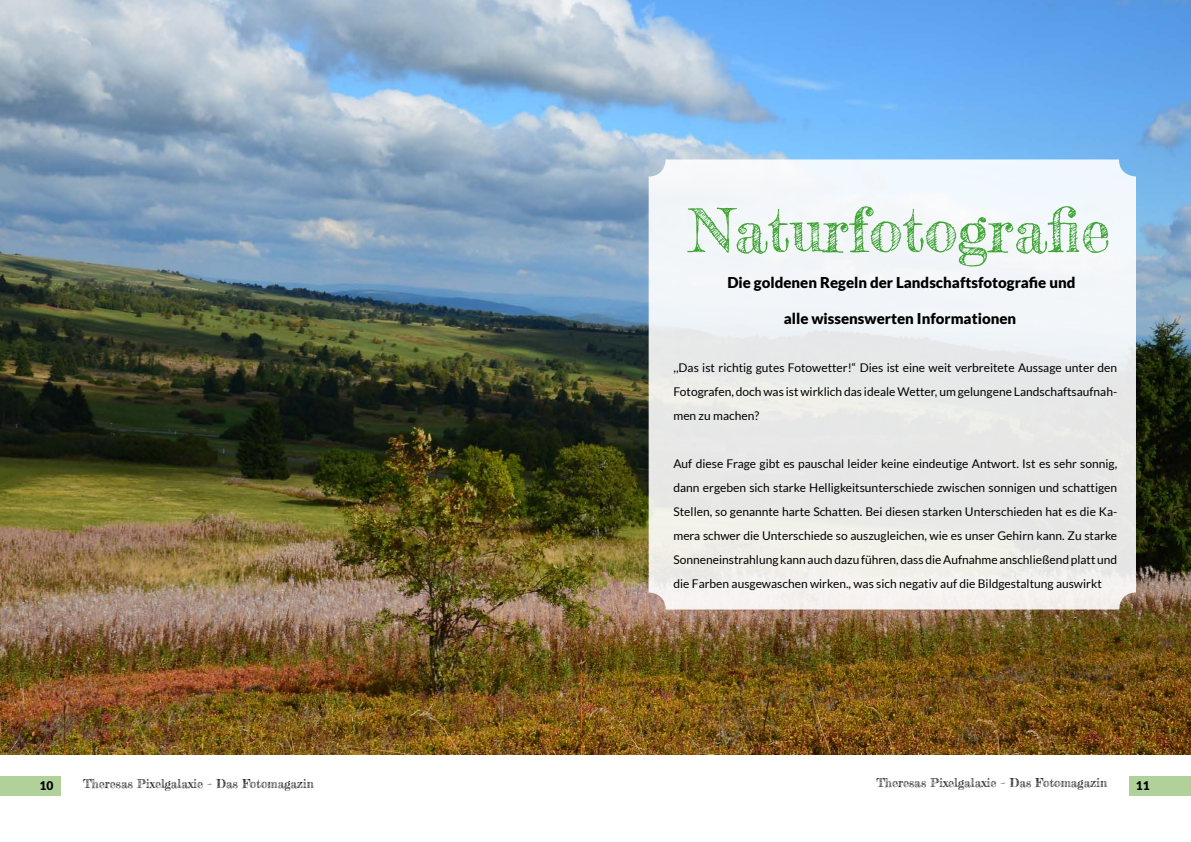
<style>
.page{position:relative;width:1191px;height:842px;background:#fff}
.page>*{position:absolute;margin:0;border:0;box-sizing:border-box;transform-origin:0 0}
.t1{font:60px "Frederickathe Great";color:#3fa535}
.t2{font:900 15px "Lato";color:#000}
.t3{font:12px/24px "Lato";color:#000;text-align:justify}
.t4{font:12px "Frederickathe Great";color:#000}
.t5{font:900 12px "Lato";color:#000}
</style>
<div class="page">
<img style="left:0;top:0;width:1191px;height:755px">
<div style="left:648px;top:159px;width:488px;height:450px;background:linear-gradient(to right,#efefee,#eceff0);border-radius:17px"></div>
<div style="left:1129px;top:775px;width:62px;height:20px;background:#b0d199"></div>
<div style="left:0;top:776px;width:61px;height:20px;background:#b0d199"></div>
<h1 class="t1" style="left:689px;top:193px;width:422px">Naturfotografie</h1>
<p class="t2" style="left:727px;top:274px;width:349px">Die goldenen Regeln der Landschaftsfotografie und</p>
<p class="t2" style="left:783px;top:310px;width:234px">alle wissenswerten Informationen</p>
<p class="t3" style="left:673px;top:356px;width:445px">,,Das ist richtig gutes Fotowetter!“ Dies ist eine weit verbreitete Aussage unter den Fotografen, doch was ist wirklich das ideale Wetter, um gelungene Landschaftsaufnah&shy;men zu machen?</p>
<p class="t3" style="left:673px;top:452px;width:445px">Auf diese Frage gibt es pauschal leider keine eindeutige Antwort. Ist es sehr sonnig, dann ergeben sich starke Helligkeitsunterschiede zwischen sonnigen und schattigen Stellen, so genannte harte Schatten. Bei diesen starken Unterschieden hat es die Ka&shy;mera schwer die Unterschiede so auszugleichen, wie es unser Gehirn kann. Zu starke Sonneneinstrahlung kann auch dazu führen, dass die Aufnahme anschließend platt und die Farben ausgewaschen wirken., was sich negativ auf die Bildgestaltung auswirkt</p>
<p class="t5" style="left:39px;top:779px;width:15px">10</p>
<p class="t4" style="left:83px;top:776px;width:232px">Theresas Pixelgalaxie – Das Fotomagazin</p>
<p class="t4" style="left:876px;top:775px;width:232px">Theresas Pixelgalaxie – Das Fotomagazin</p>
<p class="t5" style="left:1136px;top:778px;width:15px">11</p>
</div>
